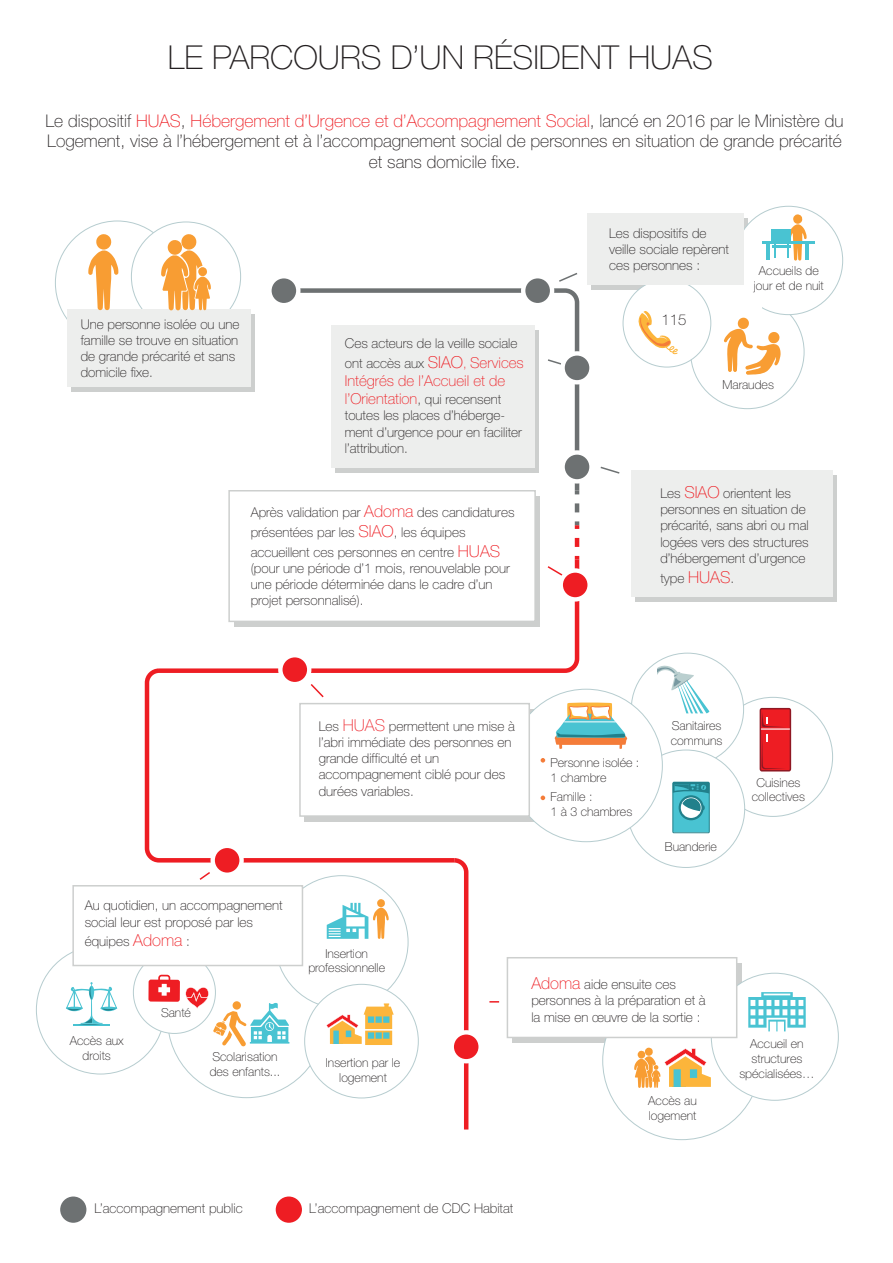
<style>
.page{position:relative;width:893px;height:1263px;background:#fff}
.page>*{position:absolute;margin:0;border:0;box-sizing:border-box;transform-origin:0 0}
.t1{font:100 33px "Helvetica Neue";color:#231f20}
.t2{font:100 17.4px/21px "Helvetica Neue";color:#231f20;text-align:center}
.t3{font:100 15px/18px "Helvetica Neue";color:#ee1d23}
.t4{font:100 15px "Helvetica Neue";color:#231f20}
.t5{font:100 13.5px/16.2px "Helvetica Neue";color:#231f20}
.t6{font:100 12.3px/14.9px "Helvetica Neue";color:#231f20;text-align:center}
.s1{color:#ee1d23}
.s2{font-size:16.5px;color:#ee1d23}
.s3{font-size:12.75px;color:#ee1d23}
.s4{font-size:15px;color:#ee1d23}
.s5{font-size:13.5px;color:#231f20}
.s6{font-size:16.5px;color:#ee2e35}
</style>
<div class="page">
<svg style="left:760px;top:708px;width:31px;height:63px;background:#e0232a"></svg>
<div style="left:636px;top:475px;width:201px;height:126px;background:linear-gradient(to right,#cdcfce,#cdcfce)"></div>
<div style="left:591px;top:218px;width:157px;height:72px;background:#cdcfce"></div>
<div style="left:72px;top:314px;width:183px;height:78px;background:#cdcfce"></div>
<div style="left:512px;top:963px;width:229px;height:80px;background:#cdcfce"></div>
<div style="left:228px;top:490px;width:308px;height:132px;background:#fff;border:2px solid #cdcfce"></div>
<div style="left:603px;top:981px;width:158px;height:159px;background:#fff;border-radius:50%"></div>
<div style="left:711px;top:973px;width:127px;height:127px;background:#fff;border-radius:50%"></div>
<svg style="left:748px;top:992px;width:58px;height:39px"></svg>
<div style="left:734px;top:206px;width:109px;height:109px;background:#fff;border-radius:50%"></div>
<div style="left:690px;top:275px;width:72px;height:63px;background:#fff"></div>
<div style="left:623px;top:279px;width:88px;height:88px;background:#fff;border-radius:50%"></div>
<svg style="left:724px;top:317px;width:57px;height:58px"></svg>
<hr style="left:763px;top:241px;width:52px;height:2px;background:#49c3d2">
<hr style="left:805px;top:241px;width:4px;height:19px;background:#49c3d2">
<hr style="left:766px;top:241px;width:4px;height:19px;background:#49c3d2">
<svg style="left:772px;top:214px;width:35px;height:47px"></svg>
<div style="left:772px;top:229px;width:19px;height:14px;background:#49c3d2"></div>
<div style="left:631px;top:470px;width:202px;height:126px;background:#edeeed"></div>
<div style="left:587px;top:213px;width:156px;height:72px;background:#edeeed"></div>
<svg style="left:228px;top:555px;width:352px;height:118px"></svg>
<svg style="left:266px;top:288px;width:314px;height:207px"></svg>
<svg style="left:144px;top:666px;width:315px;height:197px"></svg>
<svg style="left:133px;top:951px;width:82px;height:82px"></svg>
<div style="left:67px;top:309px;width:183px;height:78px;background:#edeeed"></div>
<div style="left:299px;top:703px;width:231px;height:114px;background:#fff;border:2px solid #cdcfce"></div>
<div style="left:72px;top:885px;width:231px;height:81px;background:#fff;border:2px solid #cdcfce"></div>
<div style="left:507px;top:957px;width:230px;height:81px;background:#fff;border:2px solid #cdcfce"></div>
<svg style="left:267px;top:278px;width:33px;height:29px"></svg>
<svg style="left:546px;top:351px;width:44px;height:33px"></svg>
<svg style="left:450px;top:856px;width:29px;height:274px"></svg>
<svg style="left:541px;top:758px;width:4px;height:5px"></svg>
<svg style="left:541px;top:795px;width:4px;height:5px"></svg>
<div style="left:673px;top:782px;width:36px;height:50px;background:#49c3d2"></div>
<svg style="left:679px;top:795px;width:25px;height:25px"></svg>
<div style="left:682px;top:798px;width:19px;height:19px;background:#fff;border-radius:50%"></div>
<div style="left:681px;top:797px;width:20px;height:21px;border:2px solid #fff;border-radius:50%"></div>
<div style="left:672px;top:782px;width:38px;height:51px;border:1px solid #21808b"></div>
<svg style="left:673px;top:782px;width:36px;height:29px"></svg>
<svg style="left:144px;top:970px;width:145px;height:76px"></svg>
<svg style="left:161px;top:234px;width:50px;height:76px"></svg>
<svg style="left:88px;top:234px;width:30px;height:76px"></svg>
<svg style="left:327px;top:899px;width:62px;height:40px"></svg>
<svg style="left:521px;top:272px;width:58px;height:35px"></svg>
<svg style="left:560px;top:450px;width:60px;height:33px"></svg>
<svg style="left:278px;top:653px;width:47px;height:46px"></svg>
<svg style="left:198px;top:844px;width:46px;height:36px"></svg>
<svg style="left:638px;top:311px;width:40px;height:43px"></svg>
<svg style="left:546px;top:538px;width:42px;height:64px"></svg>
<svg style="left:575px;top:491px;width:4px;height:3px"></svg>
<svg style="left:575px;top:503px;width:4px;height:26px"></svg>
<svg style="left:657px;top:665px;width:52px;height:48px"></svg>
<svg style="left:554px;top:702px;width:73px;height:47px"></svg>
<svg style="left:326px;top:1003px;width:68px;height:42px"></svg>
<svg style="left:634px;top:1047px;width:77px;height:41px"></svg>
<svg style="left:66px;top:982px;width:51px;height:43px"></svg>
<svg style="left:275px;top:1196px;width:27px;height:27px"></svg>
<svg style="left:60px;top:1196px;width:27px;height:27px"></svg>
<h1 class="t1" style="left:168px;top:38px;width:546px">LE PARCOURS D’UN RÉSIDENT HUAS</h1>
<p class="t2" style="left:46px;top:110px;width:799px">Le dispositif <span class="s1">HUAS</span>, <span class="s1">Hébergement d’Urgence et d’Accompagnement Social</span>, lancé en 2016 par le Ministère du<br>Logement, vise à l’hébergement et à l’accompagnement social de personnes en situation de grande précarité et sans domicile fixe.</p>
<p class="t5" style="left:81px;top:316px;width:160px">Une personne isolée ou une famille se trouve en situation de grande précarité et sans domicile fixe.</p>
<p class="t5" style="left:345px;top:334px;width:180px;line-height:19.8px">Ces acteurs de la veille sociale ont accès aux <span class="s2">SIAO</span><span class="s3">,</span> <span class="s4">Services</span></p>
<p class="t3" style="left:345px;top:372px;width:162px">Intégrés de l’Accueil et de l’Orientation<span class="s5">, qui recensent</span></p>
<p class="t5" style="left:345px;top:407px;width:179px">toutes les places d’héberge&shy;ment d’urgence pour en faciliter l’attribution.</p>
<p class="t5" style="left:251px;top:502px;width:265px;line-height:19.8px">Après validation par <span class="s2">Adoma</span> des candidatures présentées par les <span class="s2">SIAO</span>, les équipes accueillent ces personnes en centre <span class="s2">HUAS</span></p>
<p class="t5" style="left:251px;top:560px;width:261px">(pour une période d’1 mois, renouvelable pour une période déterminée dans le cadre d’un projet personnalisé).</p>
<p class="t5" style="left:609px;top:225px;width:121px">Les dispositifs de veille sociale repèrent ces personnes :</p>
<p class="t4" style="left:662px;top:311px;width:27px">115</p>
<p class="t6" style="left:754px;top:263px;width:71px">Accueils de jour et de nuit</p>
<p class="t6" style="left:722px;top:377px;width:53px">Maraudes</p>
<p class="t5" style="left:660px;top:485px;width:150px">Les <span class="s2">SIAO</span> orientent les personnes en situation de précarité, sans abri ou mal logées vers des structures d’hébergement d’urgence</p>
<p class="t5" style="left:660px;top:570px;width:75px">type <span class="s2">HUAS</span>.</p>
<p class="t5" style="left:319px;top:718px;width:198px">Les <span class="s6">HUAS</span> permettent une mise à l’abri immédiate des personnes en grande difficulté et un accompagnement ciblé pour des durées variables.</p>
<p class="t5" style="left:85px;top:897px;width:199px">Au quotidien, un accompagnement social leur est proposé par les</p>
<p class="t5" style="left:85px;top:933px;width:107px">équipes <span class="s2">Adoma</span> :</p>
<p class="t6" style="left:308px;top:946px;width:78px">Insertion professionnelle</p>
<p class="t6" style="left:550px;top:755px;width:90px;text-align:left">Personne isolée :<br>1 chambre</p>
<p class="t6" style="left:550px;top:789px;width:83px;text-align:left">Famille :<br>1 à 3 chambres</p>
<p class="t6" style="left:671px;top:718px;width:53px;text-align:left">Sanitaires communs</p>
<p class="t6" style="left:665px;top:839px;width:54px">Buanderie</p>
<p class="t6" style="left:752px;top:775px;width:55px">Cuisines collectives</p>
<p class="t6" style="left:70px;top:1034px;width:56px">Accès aux droits</p>
<p class="t6" style="left:161px;top:1005px;width:32px">Santé</p>
<p class="t6" style="left:210px;top:1049px;width:72px;text-align:left">Scolarisation des enfants...</p>
<p class="t6" style="left:326px;top:1055px;width:76px">Insertion par le logement</p>
<p class="t5" style="left:531px;top:976px;width:176px"><span class="s2">Adoma</span> aide ensuite ces personnes à la préparation et à la mise en œuvre de la sortie :</p>
<p class="t6" style="left:648px;top:1093px;width:50px;text-align:left">Accès au logement</p>
<p class="t5" style="left:94px;top:1200px;width:150px">L’accompagnement public</p>
<p class="t5" style="left:309px;top:1200px;width:206px">L’accompagnement de CDC Habitat</p>
<p class="t6" style="left:739px;top:1036px;width:77px">Accueil en structures spécialisées…</p>
</div>
